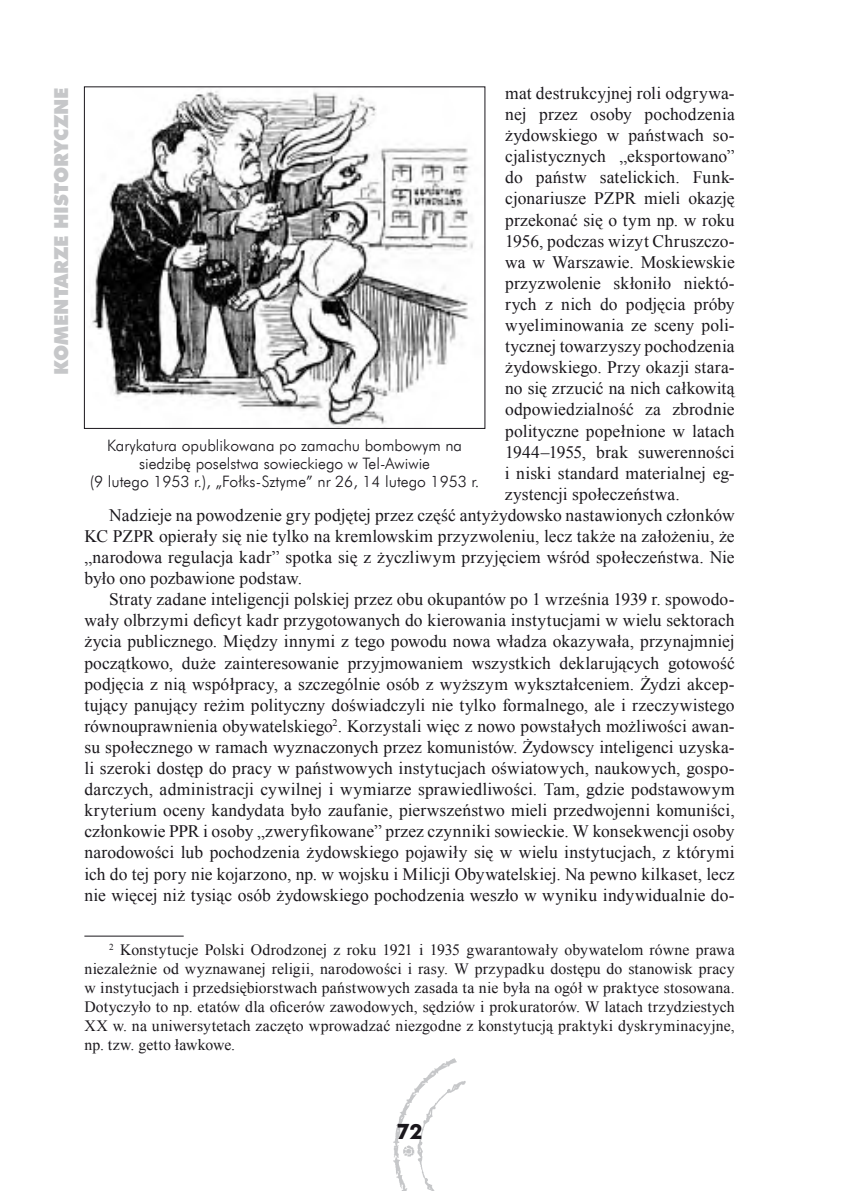
<style>
.page{position:relative;width:844px;height:1191px;background:#fff}
.page>*{position:absolute;margin:0;border:0;box-sizing:border-box;transform-origin:0 0}
.t1{font:700 21px "Futura EU";color:#1a171c}
.t2{font:19.25px "Futura X Blk EU";color:#c6c7c9}
.t3{font:17.5px "Times New Roman";letter-spacing:.005em;color:#1a171c}
.t4{font:15.75px/18.9px "Times New Roman";letter-spacing:.01em;color:#1a171c;text-align:justify}
.t5{font:15.75px/18.4px "Futura Lt EU";color:#1a171c;text-align:center}
</style>
<div class="page">
<img style="left:393px;top:1058px;width:72px;height:133px">
<hr style="left:84px;top:935px;width:100px;height:1px;background:#1a171c">
<img style="left:92px;top:91px;width:381px;height:336px">
<div style="left:84px;top:86px;width:401px;height:343px;border:1px solid #1a171c"></div>
<p class="t2" style="left:49px;top:375px;width:289px;rotate:-90deg">komentarze historyczne</p>
<p class="t3" style="left:505px;top:81px;width:231px">mat destrukcyjnej roli odgrywa-</p>
<p class="t3" style="left:505px;top:102px;width:231px">nej przez osoby pochodzenia</p>
<p class="t3" style="left:505px;top:123px;width:231px">żydowskiego w państwach so-</p>
<p class="t3" style="left:505px;top:145px;width:231px">cjalistycznych „eksportowano”</p>
<p class="t3" style="left:505px;top:166px;width:231px">do państw satelickich. Funk-</p>
<p class="t3" style="left:505px;top:187px;width:231px">cjonariusze PZPR mieli okazję</p>
<p class="t3" style="left:505px;top:208px;width:231px">przekonać się o tym np. w roku</p>
<p class="t3" style="left:505px;top:229px;width:231px">1956, podczas wizyt Chruszczo-</p>
<p class="t3" style="left:505px;top:250px;width:231px">wa w Warszawie. Moskiewskie</p>
<p class="t3" style="left:505px;top:271px;width:231px">przyzwolenie skłoniło niektó-</p>
<p class="t3" style="left:505px;top:292px;width:231px">rych z nich do podjęcia próby</p>
<p class="t3" style="left:505px;top:313px;width:231px">wyeliminowania ze sceny poli-</p>
<p class="t3" style="left:505px;top:334px;width:231px">tycznej towarzyszy pochodzenia</p>
<p class="t3" style="left:505px;top:355px;width:231px">żydowskiego. Przy okazji stara-</p>
<p class="t3" style="left:505px;top:377px;width:231px">no się zrzucić na nich całkowitą</p>
<p class="t3" style="left:505px;top:398px;width:231px">odpowiedzialność za zbrodnie</p>
<p class="t3" style="left:505px;top:419px;width:231px">polityczne popełnione w latach</p>
<p class="t3" style="left:505px;top:440px;width:231px">1944–1955, brak suwerenności</p>
<p class="t3" style="left:504px;top:461px;width:231px">i niski standard materialnej eg-</p>
<p class="t3" style="left:504px;top:482px;width:176px">zystencji społeczeństwa.</p>
<p class="t3" style="left:109px;top:503px;width:626px">Nadzieje na powodzenie gry podjętej przez część antyżydowsko nastawionych członków</p>
<p class="t3" style="left:84px;top:524px;width:651px">KC PZPR opierały się nie tylko na kremlowskim przyzwoleniu, lecz także na założeniu, że</p>
<p class="t3" style="left:84px;top:545px;width:651px">„narodowa regulacja kadr” spotka się z życzliwym przyjęciem wśród społeczeństwa. Nie</p>
<p class="t3" style="left:84px;top:566px;width:219px">było ono pozbawione podstaw.</p>
<p class="t3" style="left:109px;top:587px;width:627px">Straty zadane inteligencji polskiej przez obu okupantów po 1 września 1939 r. spowodo-</p>
<p class="t3" style="left:84px;top:609px;width:651px">wały olbrzymi deficyt kadr przygotowanych do kierowania instytucjami w wielu sektorach</p>
<p class="t3" style="left:84px;top:630px;width:651px">życia publicznego. Między innymi z tego powodu nowa władza okazywała, przynajmniej</p>
<p class="t3" style="left:84px;top:651px;width:651px">początkowo, duże zainteresowanie przyjmowaniem wszystkich deklarujących gotowość</p>
<p class="t3" style="left:84px;top:672px;width:651px">podjęcia z nią współpracy, a szczególnie osób z wyższym wykształceniem. Żydzi akcep-</p>
<p class="t3" style="left:84px;top:693px;width:651px">tujący panujący reżim polityczny doświadczyli nie tylko formalnego, ale i rzeczywistego</p>
<p class="t3" style="left:84px;top:714px;width:651px">równouprawnienia obywatelskiego . Korzystali więc z nowo powstałych możliwości awan-</p>
<p class="t3" style="left:84px;top:735px;width:651px">su społecznego w ramach wyznaczonych przez komunistów. Żydowscy inteligenci uzyska-</p>
<p class="t3" style="left:84px;top:756px;width:651px">li szeroki dostęp do pracy w państwowych instytucjach oświatowych, naukowych, gospo-</p>
<p class="t3" style="left:84px;top:777px;width:651px">darczych, administracji cywilnej i wymiarze sprawiedliwości. Tam, gdzie podstawowym</p>
<p class="t3" style="left:84px;top:798px;width:651px">kryterium oceny kandydata było zaufanie, pierwszeństwo mieli przedwojenni komuniści,</p>
<p class="t3" style="left:84px;top:819px;width:651px">członkowie PPR i osoby „zweryfikowane” przez czynniki sowieckie. W konsekwencji osoby</p>
<p class="t3" style="left:84px;top:840px;width:651px">narodowości lub pochodzenia żydowskiego pojawiły się w wielu instytucjach, z którymi</p>
<p class="t3" style="left:84px;top:862px;width:651px">ich do tej pory nie kojarzono, np. w wojsku i Milicji Obywatelskiej. Na pewno kilkaset, lecz</p>
<p class="t3" style="left:84px;top:883px;width:651px">nie więcej niż tysiąc osób żydowskiego pochodzenia weszło w wyniku indywidualnie do-</p>
<p class="t4" style="left:84px;top:940px;width:651px;text-indent:36px">Konstytucje Polski Odrodzonej z roku 1921 i 1935 gwarantowały obywatelom równe prawa niezależnie od wyznawanej religii, narodowości i rasy. W przypadku dostępu do stanowisk pracy w instytucjach i przedsiębiorstwach państwowych zasada ta nie była na ogół w praktyce stosowana.<br>Dotyczyło to np. etatów dla oficerów zawodowych, sędziów i prokuratorów. W latach trzydziestych XX w. na uniwersytetach zaczęto wprowadzać niezgodne z konstytucją praktyki dyskryminacyjne, np. tzw. getto ławkowe.</p>
<p class="t5" style="left:90px;top:436px;width:391px">Karykatura opublikowana po zamachu bombowym na siedzibę poselstwa sowieckiego w Tel-Awiwie<br>(9 lutego 1953 r.), „Fołks-Sztyme” nr 26, 14 lutego 1953 r.</p>
<p class="t1" style="left:396px;top:1118px;width:13px">72</p>
</div>
